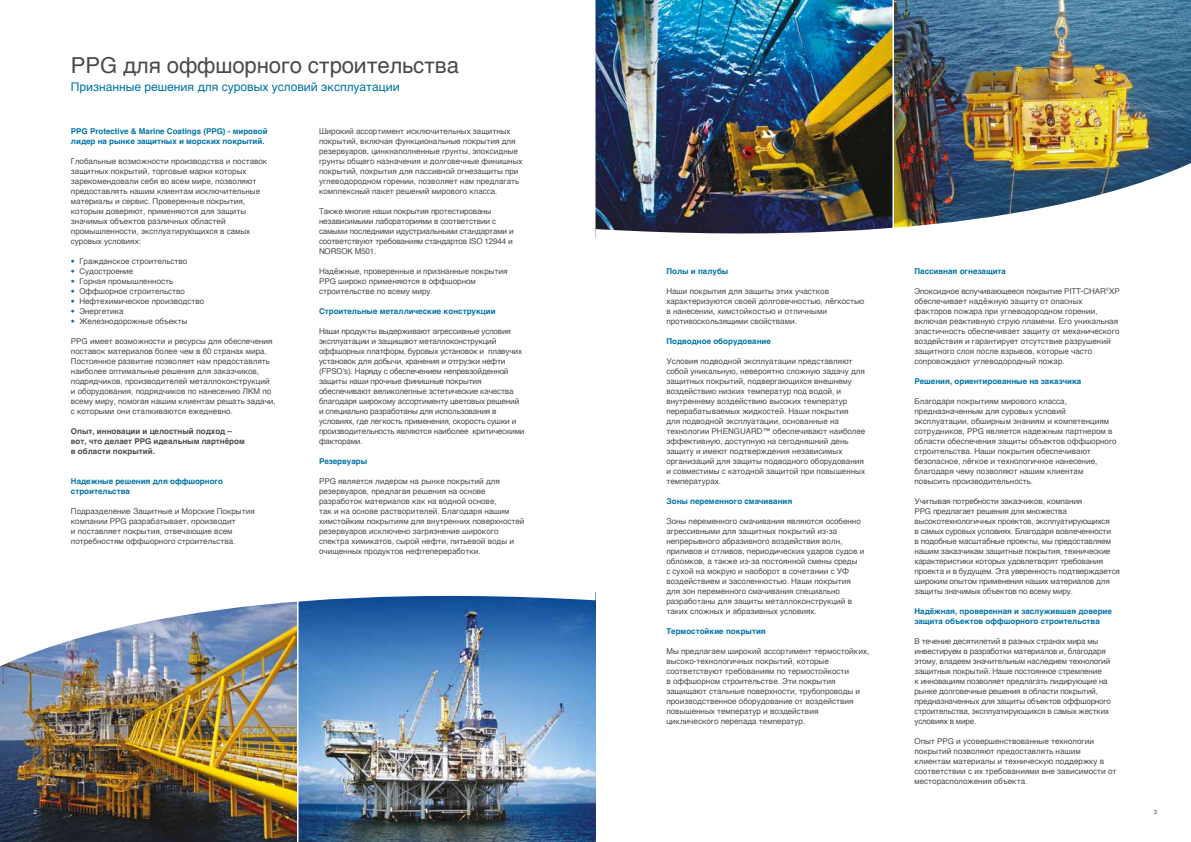
<style>
.page{position:relative;width:1191px;height:842px;background:#fff}
.page>*{position:absolute;margin:0;border:0;box-sizing:border-box;transform-origin:0 0}
.t1{font:22px "Helvetica";letter-spacing:-.005em;color:#4a4a49}
.t2{font:12px "Helvetica";color:#0073a5}
.t3{font:8px/10px "Helvetica";color:#4a4a49}
.t4{font:8px/10px "Helvetica";letter-spacing:-.02em;color:#4a4a49}
.t5{font:700 8px/10px "Helvetica";color:#0073a5}
.t6{font:700 8px/10px "Helvetica";color:#4a4a49}
.t7{font:6px "Helvetica Neue";color:#fff}
.t8{font:6px "Helvetica Neue";color:#4a4a49}
.s1{font-family:"Helvetica Neue";color:#0073a5}
</style>
<div class="page">
<img style="left:595px;top:0;width:297px;height:159px">
<img style="left:894px;top:0;width:297px;height:159px">
<svg style="left:595px;top:159px;width:596px;height:655px"></svg>
<img style="left:0;top:670px;width:297px;height:172px">
<img style="left:298px;top:670px;width:297px;height:172px">
<svg style="left:0;top:595px;width:595px;height:75px"></svg>
<hr style="left:297px;top:592px;width:1px;height:250px;background:#fff">
<hr style="left:892px;top:0;width:2px;height:275px;background:#fff">
<div style="left:666px;top:268px;width:454px;height:536px;background:#fff"></div>
<h1 class="t1" style="left:71px;top:49px;width:390px">PPG для оффшорного строительства</h1>
<h2 class="t2" style="left:71px;top:78px;width:330px">Признанные решения для суровых условий эксплуатации</h2>
<p class="t5" style="left:71px;top:126px;width:198px">PPG Protective &amp; Marine Coatings (PPG) - мировой лидер на рынке защитных и морских покрытий.</p>
<p class="t3" style="left:71px;top:156px;width:198px">Глобальные возможности производства и поставок защитных покрытий, торговые марки которых зарекомендовали себя во всем мире, позволяют предоставлять нашим клиентам исключительные материалы и сервис. Проверенные покрытия, которым доверяют, применяются для защиты значимых объектов различных областей промышленности, эксплуатирующихся в самых суровых условиях:</p>
<p class="t3" style="left:71px;top:256px;width:118px"><span class="s1">•</span> Гражданское строительство</p>
<p class="t3" style="left:71px;top:266px;width:64px"><span class="s1">•</span> Судостроение</p>
<p class="t3" style="left:71px;top:276px;width:104px"><span class="s1">•</span> Горная промышленность</p>
<p class="t3" style="left:71px;top:286px;width:116px"><span class="s1">•</span> Оффшорное строительство</p>
<p class="t3" style="left:71px;top:296px;width:135px"><span class="s1">•</span> Нефтехимическое производство</p>
<p class="t3" style="left:71px;top:306px;width:54px"><span class="s1">•</span> Энергетика</p>
<p class="t3" style="left:71px;top:316px;width:118px"><span class="s1">•</span> Железнодорожные объекты</p>
<p class="t3" style="left:71px;top:336px;width:206px">PPG имеет возможности и ресурсы для обеспечения поставок материалов более чем в 60 странах мира.<br>Постоянное развитие позволяет нам предоставлять наиболее оптимальные решения для заказчиков, подрядчиков, производителей металлоконструкций и оборудования, подрядчиков по нанесению ЛКМ по всему миру, помогая нашим клиентам решать задачи, с которыми они сталкиваются ежедневно.</p>
<p class="t6" style="left:71px;top:426px;width:175px">Опыт, инновации и целостный подход – вот, что делает PPG идеальным партнёром в области покрытий.</p>
<p class="t5" style="left:71px;top:476px;width:154px">Надежные решения для оффшорного строительства</p>
<p class="t3" style="left:71px;top:506px;width:185px">Подразделение Защитные и Морские Покрытия компании PPG разрабатывает, производит<br>и поставляет покрытия, отвечающие всем потребностям оффшорного строительства.</p>
<p class="t3" style="left:319px;top:126px;width:205px">Широкий ассортимент исключительных защитных покрытий, включая функциональные покрытия для резервуаров, цинкнаполненные грунты, эпоксидные грунты общего назначения и долговечные финишных покрытий, покрытия для пассивной огнезащиты при углеводородном горении, позволяет нам предлагать комплексный пакет решений мирового класса.</p>
<p class="t4" style="left:319px;top:206px;width:196px">Также многие наши покрытия протестированы независимыми лабораториями в соответствии с самыми последними идустриальными стандартами и соответствуют требованиям стандартов ISO 12944 и NORSOK M501.</p>
<p class="t3" style="left:319px;top:266px;width:190px">Надёжные, проверенные и признанные покрытия<br>PPG широко применяются в оффшорном строительстве по всему миру.</p>
<p class="t5" style="left:319px;top:306px;width:178px">Строительные металлические конструкции</p>
<p class="t4" style="left:319px;top:326px;width:207px">Наши продукты выдерживают агрессивные условия эксплуатации и защищают металлоконструкций оффшорных платформ, буровых установок и плавучих установок для добычи, хранения и отгрузки нефти (FPSO’s). Наряду с обеспечением непревзойденной защиты наши прочные финишные покрытия обеспечивают великолепные эстетические качества благодаря широкому ассортименту цветовых решений и специально разработаны для использования в условиях, где легкость применения, скорость сушки и производительность являются наиболее критическими факторами.</p>
<p class="t5" style="left:319px;top:456px;width:50px">Резервуары</p>
<p class="t3" style="left:319px;top:476px;width:207px">PPG является лидером на рынке покрытий для резервуаров, предлагая решения на основе разработок материалов как на водной основе,<br>так и на основе растворителей. Благодаря нашим химстойким покрытиям для внутренних поверхностей резервуаров исключено загрязнение широкого спектра химикатов, сырой нефти, питьевой воды и очищенных продуктов нефтепереработки.</p>
<p class="t5" style="left:666px;top:266px;width:63px">Полы и палубы</p>
<p class="t3" style="left:666px;top:286px;width:199px">Наши покрытия для защиты этих участков характеризуются своей долговечностью, лёгкостью в нанесении, химстойкостью и отличными противоскользящими свойствами.</p>
<p class="t5" style="left:666px;top:336px;width:106px">Подводное оборудование</p>
<p class="t3" style="left:666px;top:356px;width:200px">Условия подводной эксплуатации представляют собой уникальную, невероятно сложную задачу для защитных покрытий, подвергающихся внешнему воздействию низких температур под водой, и внутреннему воздействию высоких температур перерабатываемых жидкостей. Наши покрытия<br>для подводной эксплуатации, основанные на технологии PHENGUARD™ обеспечивают наиболее эффективную, доступную на сегодняшний день защиту и имеют подтверждения независимых организаций для защиты подводного оборудования и совместимы с катодной защитой при повышенных температурах.</p>
<p class="t5" style="left:666px;top:496px;width:127px">Зоны переменного смачивания</p>
<p class="t3" style="left:666px;top:516px;width:199px">Зоны переменного смачивания являются особенно агрессивными для защитных покрытий из-за непрерывного абразивного воздействия волн, приливов и отливов, периодических ударов судов и обломков, а также из-за постоянной смены среды<br>с сухой на мокрую и наоборот в сочетании с УФ воздействием и засоленностью. Наши покрытия для зон переменного смачивания специально разработаны для защиты металлоконструкций в таких сложных и абразивных условиях.</p>
<p class="t5" style="left:666px;top:626px;width:101px">Термостойкие покрытия</p>
<p class="t3" style="left:666px;top:646px;width:204px">Мы предлагаем широкий ассортимент термостойких, высоко-технологичных покрытий, которые соответствуют требованиям по термостойкости<br>в оффшорном строительстве. Эти покрытия защищают стальные поверхности, трубопроводы и производственное оборудование от воздействия повышенных температур и воздействия циклического перепада температур.</p>
<p class="t5" style="left:914px;top:266px;width:93px">Пассивная огнезащита</p>
<p class="t3" style="left:914px;top:286px;width:207px">Эпоксидное вспучивающееся покрытие PITT-CHAR<sup>®</sup>XP обеспечивает надёжную защиту от опасных факторов пожара при углеводородном горении, включая реактивную струю пламени. Его уникальная эластичность обеспечивает защиту от механического воздействия и гарантирует отсутствие разрушений защитного слоя после взрывов, которые часто сопровождают углеводородный пожар.</p>
<p class="t5" style="left:914px;top:376px;width:168px">Решения, ориентированные на заказчика</p>
<p class="t3" style="left:914px;top:396px;width:204px">Благодаря покрытиям мирового класса, предназначенным для суровых условий эксплуатации, обширным знаниям и компетенциям сотрудников, PPG является надежным партнером в области обеспечения защиты объектов оффшорного строительства. Наши покрытия обеспечивают безопасное, лёгкое и технологичное нанесение, благодаря чему позволяют нашим клиентам повысить производительность.</p>
<p class="t4" style="left:914px;top:496px;width:207px">Учитывая потребности заказчиков, компания<br>PPG предлагает решения для множества высокотехнологичных проектов, эксплуатирующихся<br>в самых суровых условиях. Благодаря вовлеченности<br>в подобные масштабные проекты, мы предоставляем нашим заказчикам защитные покрытия, технические характеристики которых удовлетворят требования проекта и в будущем. Эта уверенность подтверждается широким опытом применения наших материалов для защиты значимых объектов по всему миру.</p>
<p class="t5" style="left:914px;top:606px;width:199px">Надёжная, проверенная и заслужившая доверие защита объектов оффшорного строительства</p>
<p class="t4" style="left:914px;top:636px;width:198px">В течение десятилетий в разных странах мира мы инвестируем в разработки материалов и, благодаря этому, владеем значительным наследием технологий защитных покрытий. Наше постоянное стремление<br>к инновациям позволяет предлагать лидирующие на рынке долговечные решения в области покрытий, предназначенных для защиты объектов оффшорного строительства, эксплуатирующихся в самых жестких условиях в мире.</p>
<p class="t3" style="left:914px;top:736px;width:203px">Опыт PPG и усовершенствованные технологии покрытий позволяют предоставлять нашим клиентам материалы и техническую поддержку в соответствии с их требованиями вне зависимости от месторасположения объекта.</p>
<p class="t7" style="left:34px;top:808px;width:5px">2</p>
<p class="t8" style="left:1153px;top:808px;width:5px">3</p>
</div>
